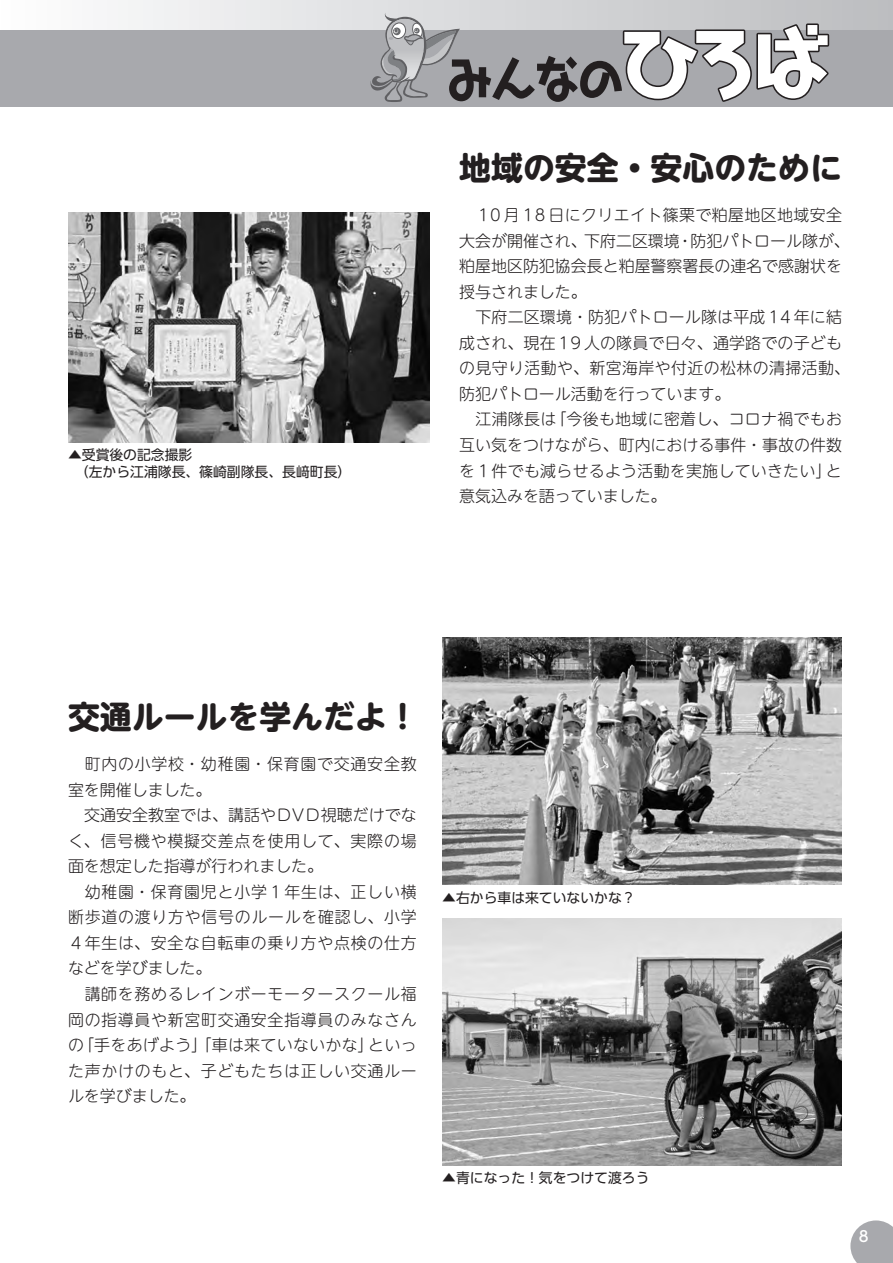
<style>
.page{position:relative;width:893px;height:1263px;background:#fff}
.page>*{position:absolute;margin:0;border:0;box-sizing:border-box;transform-origin:0 0}
.t1{font:700 31.95px "UD Shin M Go Pro";color:#231f20}
.t2{font:300 15.9px/25.5px "UD Shin M Go Pro";letter-spacing:.02em;color:#231f20}
.t3{font:300 15.9px/25.5px "UD Shin M Go Pro";letter-spacing:.045em;color:#231f20}
.t4{font:500 14.85px "UD Shin Go Pro";color:#fff}
.t5{font:13.8px/17px "UD Shin Go Pro";color:#231f20}
</style>
<div class="page">
<img style="left:68px;top:213px;width:361px;height:229px">
<img style="left:442px;top:638px;width:400px;height:246px">
<img style="left:442px;top:918px;width:400px;height:247px">
<svg style="left:850px;top:1220px;width:43px;height:43px;background:#b3b4b8"></svg>
<div style="left:0;top:0;width:893px;height:106px;background:#a8a9ad"></div>
<div style="left:0;top:0;width:893px;height:30px;background:linear-gradient(to right,#fdfdfe,#bbbcbf)"></div>
<svg style="left:370px;top:13px;width:459px;height:89px"></svg>
<p class="t5" style="left:68px;top:446px;width:285px">▲受賞後の記念撮影<br>　（左から江浦隊長、篠崎副隊長、長﨑町長）</p>
<h1 class="t1" style="left:459px;top:142px;width:384px">地域の安全・安心のために</h1>
<p class="t2" style="left:459px;top:202px;width:392px">　１０月１８日にクリエイト篠栗で粕屋地区地域安全大会が開催され、下府二区環境・防犯パトロール隊が、粕屋地区防犯協会長と粕屋警察署長の連名で感謝状を授与されました。<br>　下府二区環境・防犯パトロール隊は平成１４年に結成され、現在１９人の隊員で日々、通学路での子どもの見守り活動や、新宮海岸や付近の松林の清掃活動、防犯パトロール活動を行っています。<br>　江浦隊長は「今後も地域に密着し、コロナ禍でもお互い気をつけながら、町内における事件・事故の件数を１件でも減らせるよう活動を実施していきたい」と意気込みを語っていました。</p>
<h1 class="t1" style="left:68px;top:691px;width:352px">交通ルールを学んだよ！</h1>
<p class="t3" style="left:68px;top:751px;width:350px">　町内の小学校・幼稚園・保育園で交通安全教室を開催しました。<br>　交通安全教室では、講話やＤＶＤ視聴だけでなく、信号機や模擬交差点を使用して、実際の場面を想定した指導が行われました。<br>　幼稚園・保育園児と小学１年生は、正しい横断歩道の渡り方や信号のルールを確認し、小学<br>４年生は、安全な自転車の乗り方や点検の仕方などを学びました。<br>　講師を務めるレインボーモータースクール福岡の指導員や新宮町交通安全指導員のみなさんの「手をあげよう」「車は来ていないかな」といった声かけのもと、子どもたちは正しい交通ルールを学びました。</p>
<p class="t5" style="left:442px;top:888px;width:195px">▲右から車は来ていないかな？</p>
<p class="t5" style="left:442px;top:1169px;width:209px">▲青になった！気をつけて渡ろう</p>
<p class="t4" style="left:859px;top:1224px;width:11px">8</p>
</div>
